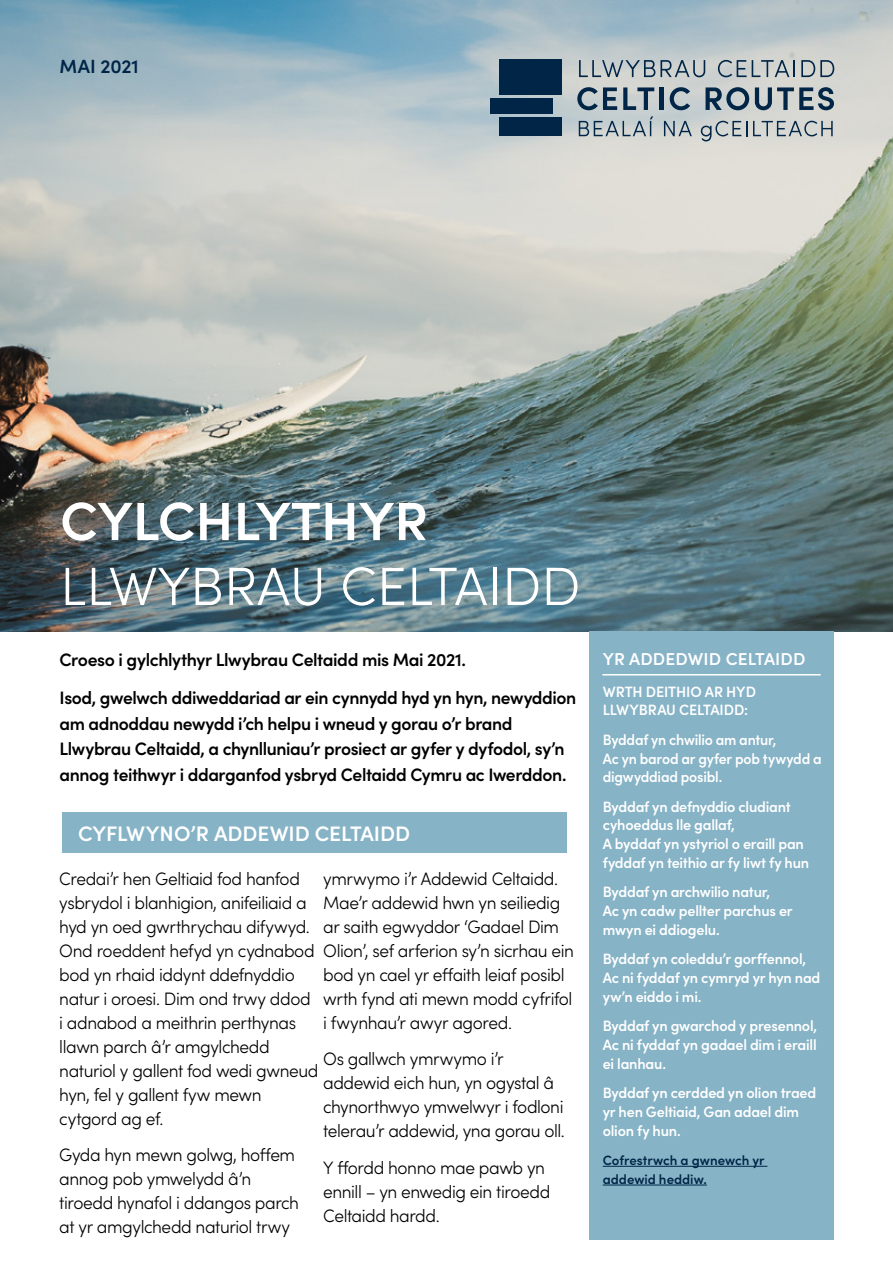
<style>
.page{position:relative;width:893px;height:1263px;background:#fff}
.page>*{position:absolute;margin:0;border:0;box-sizing:border-box;transform-origin:0 0}
.t1{font:600 21px "Sofia Pro";color:#fff}
.t2{font:600 19.2px "Sofia Pro";letter-spacing:-.005em;color:#002547}
.t3{font:300 18px/24px "Sofia Pro";letter-spacing:-.025em;color:#000;scale:.96 1}
.t4{font:600 18px/25.5px "Sofia Pro";letter-spacing:-.02em;color:#000}
.t5{font:600 17.25px "Sofia Pro";letter-spacing:.01em;color:#fff}
.t6{font:600 15px/18.8px "Sofia Pro";letter-spacing:-.015em;color:#fff;scale:.96 1}
.t7{font:600 15px/18.8px "Sofia Pro";letter-spacing:-.015em;color:#fff;scale:.94 1}
.t8{font:600 13.5px/18.8px "Sofia Pro";color:#002547}
</style>
<div class="page">
<img style="left:0;top:0;width:893px;height:631px">
<div style="left:589px;top:631px;width:244px;height:608px;background:#86b3c6"></div>
<hr style="left:603px;top:1166px;width:164px;height:1px;background:#002547">
<hr style="left:603px;top:1185px;width:104px;height:1px;background:#002547">
<svg style="left:63px;top:502px;width:131px;height:39px"></svg>
<svg style="left:200px;top:503px;width:29px;height:37px"></svg>
<svg style="left:238px;top:503px;width:82px;height:37px"></svg>
<svg style="left:326px;top:503px;width:100px;height:37px"></svg>
<svg style="left:66px;top:568px;width:19px;height:37px"></svg>
<svg style="left:92px;top:568px;width:98px;height:37px"></svg>
<svg style="left:196px;top:568px;width:25px;height:37px"></svg>
<svg style="left:229px;top:568px;width:92px;height:38px"></svg>
<svg style="left:343px;top:567px;width:32px;height:39px"></svg>
<svg style="left:382px;top:568px;width:22px;height:37px"></svg>
<svg style="left:412px;top:568px;width:75px;height:37px"></svg>
<hr style="left:493px;top:568px;width:4px;height:37px;background:#fff">
<svg style="left:508px;top:568px;width:30px;height:37px"></svg>
<svg style="left:547px;top:568px;width:30px;height:37px"></svg>
<svg style="left:579px;top:60px;width:126px;height:17px;background:#9ca7ae"></svg>
<svg style="left:718px;top:60px;width:77px;height:17px"></svg>
<svg style="left:801px;top:60px;width:33px;height:17px"></svg>
<svg style="left:577px;top:87px;width:40px;height:23px"></svg>
<svg style="left:623px;top:87px;width:31px;height:23px"></svg>
<hr style="left:660px;top:87px;width:4px;height:23px;background:#002547">
<svg style="left:670px;top:87px;width:20px;height:23px"></svg>
<svg style="left:706px;top:87px;width:43px;height:23px"></svg>
<svg style="left:755px;top:87px;width:79px;height:23px;background:#7e8d98"></svg>
<svg style="left:579px;top:116px;width:74px;height:20px"></svg>
<svg style="left:664px;top:121px;width:28px;height:15px"></svg>
<svg style="left:701px;top:121px;width:46px;height:20px"></svg>
<svg style="left:753px;top:121px;width:80px;height:15px"></svg>
<div style="left:499px;top:59px;width:62px;height:35px;background:#002547"></div>
<div style="left:490px;top:98px;width:62px;height:16px;background:#002547"></div>
<div style="left:499px;top:118px;width:62px;height:18px;background:#002547"></div>
<hr style="left:602px;top:674px;width:219px;height:1px;background:#fff">
<div style="left:62px;top:812px;width:505px;height:41px;background:#86b3c6"></div>
<p class="t2" style="left:60px;top:52px;width:81px">MAI 2021</p>
<p class="t4" style="left:60px;top:639px;width:518px;line-height:38.2px">Croeso i gylchlythyr Llwybrau Celtaidd mis Mai 2021.<br>Isod, gwelwch ddiweddariad ar ein cynnydd hyd yn hyn, newyddion</p>
<p class="t4" style="left:60px;top:709px;width:509px">am adnoddau newydd i’ch helpu i wneud y gorau o’r brand<br>Llwybrau Celtaidd, a chynlluniau’r prosiect ar gyfer y dyfodol, sy’n annog teithwyr i ddarganfod ysbryd Celtaidd Cymru ac Iwerddon.</p>
<p class="t1" style="left:78px;top:818px;width:333px">CYFLWYNO’R ADDEWID CELTAIDD</p>
<p class="t3" style="left:323px;top:865px;width:263px">ymrwymo i’r Addewid Celtaidd.<br>Mae’r addewid hwn yn seiliedig ar saith egwyddor ‘Gadael Dim<br>Olion’, sef arferion sy’n sicrhau ein bod yn cael yr effaith leiaf posibl wrth fynd ati mewn modd cyfrifol i fwynhau’r awyr agored.</p>
<p class="t3" style="left:323px;top:1046px;width:253px">Os gallwch ymrwymo i’r addewid eich hun, yn ogystal â chynorthwyo ymwelwyr i fodloni telerau’r addewid, yna gorau oll.</p>
<p class="t3" style="left:323px;top:1155px;width:238px">Y ffordd honno mae pawb yn ennill – yn enwedig ein tiroedd<br>Celtaidd hardd.</p>
<p class="t3" style="left:59px;top:865px;width:271px">Credai’r hen Geltiaid fod hanfod ysbrydol i blanhigion, anifeiliaid a hyd yn oed gwrthrychau difywyd.<br>Ond roeddent hefyd yn cydnabod bod yn rhaid iddynt ddefnyddio natur i oroesi. Dim ond trwy ddod i adnabod a meithrin perthynas llawn parch â’r amgylchedd naturiol y gallent fod wedi gwneud hyn, fel y gallent fyw mewn cytgord ag ef.</p>
<p class="t3" style="left:59px;top:1142px;width:251px">Gyda hyn mewn golwg, hoffem annog pob ymwelydd â’n tiroedd hynafol i ddangos parch at yr amgylchedd naturiol trwy</p>
<p class="t5" style="left:603px;top:646px;width:204px">YR ADDEDWID CELTAIDD</p>
<p class="t6" style="left:603px;top:681px;width:161px">WRTH DEITHIO AR HYD<br>LLWYBRAU CELTAIDD:</p>
<p class="t7" style="left:603px;top:729px;width:234px">Byddaf yn chwilio am antur,<br>Ac yn barod ar gyfer pob tywydd a digwyddiad posibl.</p>
<p class="t6" style="left:603px;top:796px;width:217px">Byddaf yn defnyddio cludiant cyhoeddus lle gallaf,<br>A byddaf yn ystyriol o eraill pan fyddaf yn teithio ar fy liwt fy hun</p>
<p class="t6" style="left:603px;top:882px;width:199px">Byddaf yn archwilio natur,<br>Ac yn cadw pellter parchus er mwyn ei ddiogelu.</p>
<p class="t6" style="left:603px;top:948px;width:228px">Byddaf yn coleddu’r gorffennol,<br>Ac ni fyddaf yn cymryd yr hyn nad yw’n eiddo i mi.</p>
<p class="t6" style="left:603px;top:1015px;width:225px;text-align:justify">Byddaf yn gwarchod y presennol, Ac ni fyddaf yn gadael dim i eraill ei lanhau.</p>
<p class="t6" style="left:603px;top:1082px;width:224px">Byddaf yn cerdded yn olion traed yr hen Geltiaid, Gan adael dim olion fy hun.</p>
<p class="t8" style="left:603px;top:1150px;width:163px">Cofrestrwch a gwnewch yr addewid heddiw.</p>
</div>
